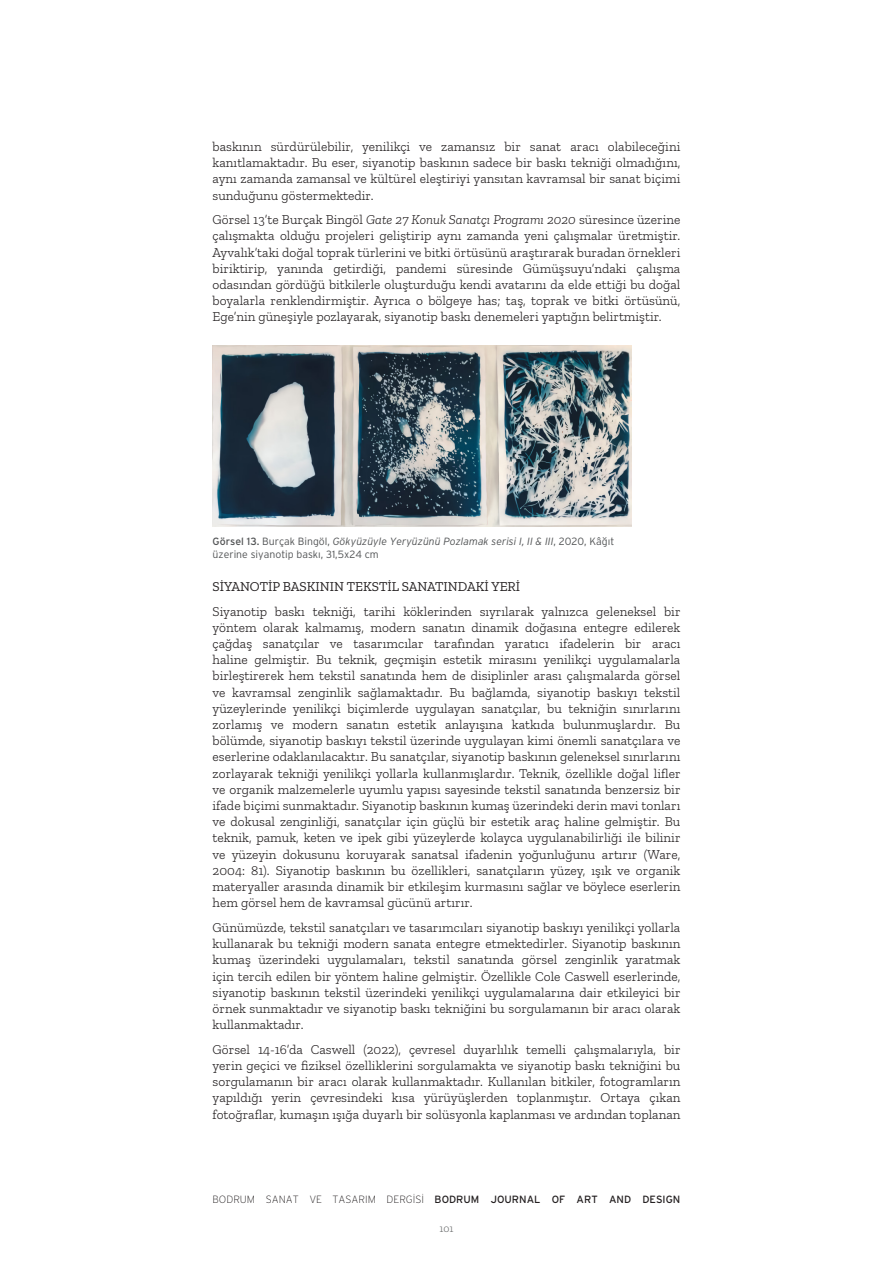
<style>
.page{position:relative;width:893px;height:1263px;background:#fff}
.page>*{position:absolute;margin:0;border:0;box-sizing:border-box;transform-origin:0 0}
.ana_metin{font:300 13.5px/16.2px "Zilla Slab";color:#231f20;text-align:justify}
.metin_ici_baslik{font:13.5px "Zilla Slab";color:#231f20}
.gorsel_etiketi{font:300 10.5px/12.6px "Interstate";color:#525455}
.t1{font:200 10.5px "Interstate";color:#231f20}
.t2{font:300 10.5px "Zilla Slab";color:#626465}
.s1{font-style:italic}
.s2{font-weight:400}
</style>
<div class="page">
<img style="left:213px;top:345px;width:418px;height:182px">
<p class="ana_metin" style="left:213px;top:138px;width:469px">baskının sürdürülebilir, yenilikçi ve zamansız bir sanat aracı olabileceğini kanıtlamaktadır. Bu eser, siyanotip baskının sadece bir baskı tekniği olmadığını, aynı zamanda zamansal ve kültürel eleştiriyi yansıtan kavramsal bir sanat biçimi sunduğunu göstermektedir.</p>
<p class="ana_metin" style="left:213px;top:212px;width:469px">Görsel 13’te Burçak Bingöl <span class="s1">Gate 27 Konuk Sanatçı Programı 2020</span> süresince üzerine çalışmakta olduğu projeleri geliştirip aynı zamanda yeni çalışmalar üretmiştir.<br>Ayvalık’taki doğal toprak türlerini ve bitki örtüsünü araştırarak buradan örnekleri biriktirip, yanında getirdiği, pandemi süresinde Gümüşsuyu’ndaki çalışma odasından gördüğü bitkilerle oluşturduğu kendi avatarını da elde ettiği bu doğal boyalarla renklendirmiştir. Ayrıca o bölgeye has; taş, toprak ve bitki örtüsünü, Ege’nin güneşiyle pozlayarak, siyanotip baskı denemeleri yaptığın belirtmiştir.</p>
<p class="gorsel_etiketi" style="left:213px;top:535px;width:403px"><span class="s2">Görsel 13.</span> Burçak Bingöl, <span class="s1">Gökyüzüyle Yeryüzünü Pozlamak serisi I, II &amp; III</span>, 2020, Kâğıt üzerine siyanotip baskı, 31,5x24 cm</p>
<p class="metin_ici_baslik" style="left:213px;top:579px;width:309px">SİYANOTİP BASKININ TEKSTİL SANATINDAKİ YERİ</p>
<p class="ana_metin" style="left:213px;top:603px;width:469px">Siyanotip baskı tekniği, tarihi köklerinden sıyrılarak yalnızca geleneksel bir yöntem olarak kalmamış, modern sanatın dinamik doğasına entegre edilerek çağdaş sanatçılar ve tasarımcılar tarafından yaratıcı ifadelerin bir aracı haline gelmiştir. Bu teknik, geçmişin estetik mirasını yenilikçi uygulamalarla birleştirerek hem tekstil sanatında hem de disiplinler arası çalışmalarda görsel ve kavramsal zenginlik sağlamaktadır. Bu bağlamda, siyanotip baskıyı tekstil yüzeylerinde yenilikçi biçimlerde uygulayan sanatçılar, bu tekniğin sınırlarını zorlamış ve modern sanatın estetik anlayışına katkıda bulunmuşlardır. Bu bölümde, siyanotip baskıyı tekstil üzerinde uygulayan kimi önemli sanatçılara ve eserlerine odaklanılacaktır. Bu sanatçılar, siyanotip baskının geleneksel sınırlarını zorlayarak tekniği yenilikçi yollarla kullanmışlardır. Teknik, özellikle doğal lifler ve organik malzemelerle uyumlu yapısı sayesinde tekstil sanatında benzersiz bir ifade biçimi sunmaktadır. Siyanotip baskının kumaş üzerindeki derin mavi tonları ve dokusal zenginliği, sanatçılar için güçlü bir estetik araç haline gelmiştir. Bu teknik, pamuk, keten ve ipek gibi yüzeylerde kolayca uygulanabilirliği ile bilinir ve yüzeyin dokusunu koruyarak sanatsal ifadenin yoğunluğunu artırır (Ware, 2004: 81). Siyanotip baskının bu özellikleri, sanatçıların yüzey, ışık ve organik materyaller arasında dinamik bir etkileşim kurmasını sağlar ve böylece eserlerin hem görsel hem de kavramsal gücünü artırır.</p>
<p class="ana_metin" style="left:213px;top:919px;width:469px">Günümüzde, tekstil sanatçıları ve tasarımcıları siyanotip baskıyı yenilikçi yollarla kullanarak bu tekniği modern sanata entegre etmektedirler. Siyanotip baskının kumaş üzerindeki uygulamaları, tekstil sanatında görsel zenginlik yaratmak için tercih edilen bir yöntem haline gelmiştir. Özellikle Cole Caswell eserlerinde, siyanotip baskının tekstil üzerindeki yenilikçi uygulamalarına dair etkileyici bir örnek sunmaktadır ve siyanotip baskı tekniğini bu sorgulamanın bir aracı olarak kullanmaktadır.</p>
<p class="ana_metin" style="left:213px;top:1041px;width:469px">Görsel 14-16’da Caswell (2022), çevresel duyarlılık temelli çalışmalarıyla, bir yerin geçici ve fiziksel özelliklerini sorgulamakta ve siyanotip baskı tekniğini bu sorgulamanın bir aracı olarak kullanmaktadır. Kullanılan bitkiler, fotogramların yapıldığı yerin çevresindeki kısa yürüyüşlerden toplanmıştır. Ortaya çıkan fotoğraflar, kumaşın ışığa duyarlı bir solüsyonla kaplanması ve ardından toplanan</p>
<p class="t1" style="left:213px;top:1193px;width:469px">BODRUM SANAT VE TASARIM DERGİSİ <span class="s2">BODRUM JOURNAL OF ART AND DESIGN</span></p>
<p class="t2" style="left:439px;top:1223px;width:16px">101</p>
</div>
